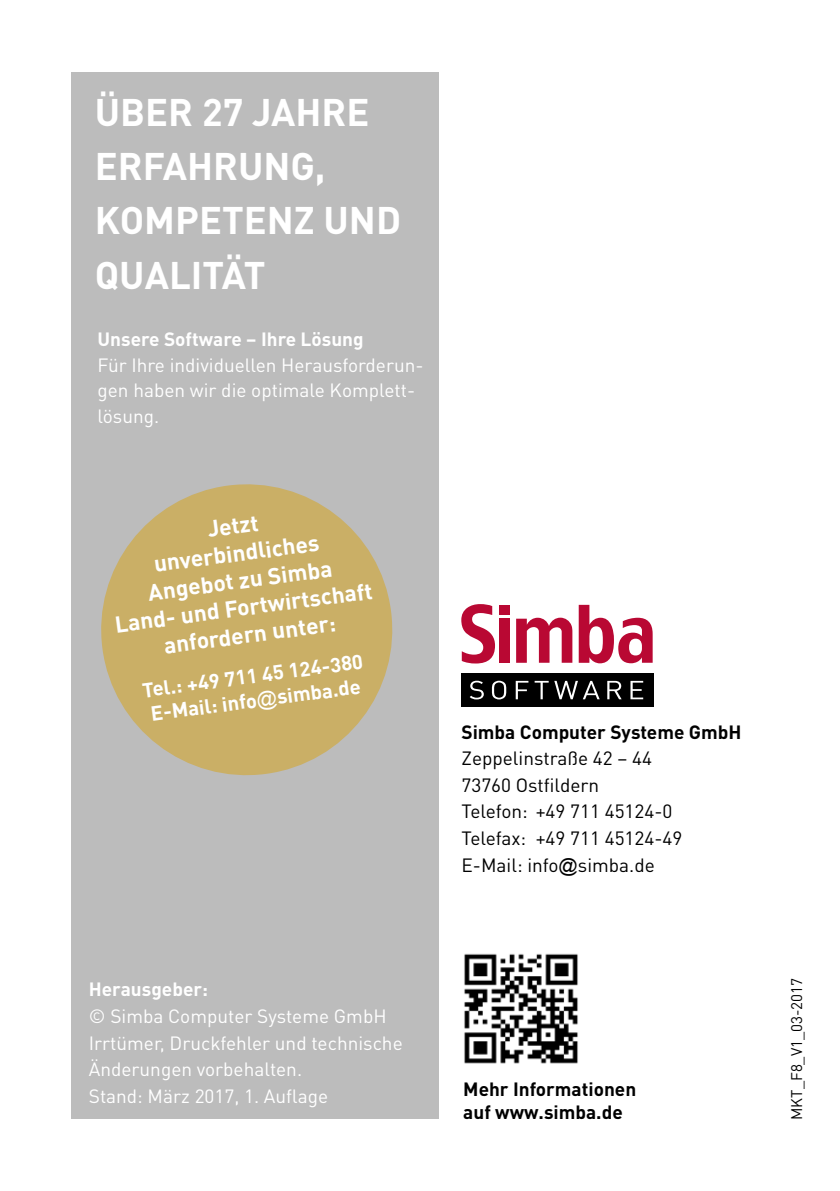
<style>
.page{position:relative;width:840px;height:1191px;background:#fff}
.page>*{position:absolute;margin:0;border:0;box-sizing:border-box;transform-origin:0 0}
.t1{font:700 38px/54.4px "DIN Pro";color:#fff}
.t2{font:700 22.8px/27.4px "DIN Pro";color:#fff;text-align:center}
.t3{font:700 20.4px/24.4px "DIN Pro";color:#fff}
.t4{font:19px/26.6px "DIN Pro";color:#fff}
.t5{font:19px/26.6px "DIN Pro";color:#000}
.t6{font:700 19px/22.8px "DIN Pro";color:#000}
.t7{font:700 19px "DIN Pro";color:#fff}
.t8{font:15.2px "DIN Pro";color:#000}
.s1{font-family:"Arial";font-weight:400}
.s2{font-family:"Arial"}
</style>
<div class="page">
<div style="left:72px;top:72px;width:366px;height:1047px;background:#bcbcbc"></div>
<div style="left:460px;top:673px;width:193px;height:33px;background:#000"></div>
<svg style="left:470px;top:680px;width:172px;height:19px"></svg>
<div style="left:498px;top:605px;width:11px;height:9px;background:#b90833"></div>
<div style="left:498px;top:618px;width:11px;height:45px;background:#b90833"></div>
<svg style="left:461px;top:604px;width:33px;height:59px"></svg>
<svg style="left:578px;top:605px;width:74px;height:58px"></svg>
<svg style="left:516px;top:617px;width:56px;height:46px"></svg>
<svg style="left:101px;top:484px;width:292px;height:292px;fill:#caaf66"></svg>
<img style="left:464px;top:953px;width:114px;height:111px">
<h1 class="t1" style="left:95px;top:83px;width:307px">ÜBER 27 JAHRE<br>ERFAHRUNG,<br>KOMPETENZ UND<br>QUALITÄT</h1>
<p class="t7" style="left:97px;top:326px;width:267px">Unsere Software – Ihre Lösung</p>
<p class="t4" style="left:97px;top:351px;width:327px;line-height:25.6px">Für Ihre individuellen Herausforderun&shy;gen haben wir die optimale Komplett&shy;lösung.</p>
<p class="t2" style="left:102px;top:529px;width:261px;rotate:-8deg">Jetzt<br>unverbindliches<br>Angebot zu Simba<br>Land- und Fortwirtschaft anfordern unter:</p>
<p class="t3" style="left:141px;top:676px;width:224px;rotate:-7deg">Tel.: +49 711 45 124-380<br>E-Mail: info<span class="s1">@</span>simba.de</p>
<p class="t6" style="left:461px;top:719px;width:281px">Simba Computer Systeme GmbH</p>
<p class="t5" style="left:461px;top:744px;width:222px">Zeppelinstraße 42 – 44<br>73760 Ostfildern<br>Telefon: +49 711 45124-0<br>Telefax: +49 711 45124-49<br>E-Mail: info<span class="s2">@</span>simba.de</p>
<p class="t7" style="left:89px;top:976px;width:120px">Herausgeber:</p>
<p class="t4" style="left:89px;top:1002px;width:315px">© Simba Computer Systeme GmbH<br>Irrtümer, Druckfehler und technische<br>Änderungen vorbehalten.<br>Stand: März 2017, 1. Auflage</p>
<p class="t6" style="left:463px;top:1076px;width:174px">Mehr Informationen auf www.simba.de</p>
<p class="t8" style="left:786px;top:1120px;width:144px;rotate:-90deg">MKT_F8_V1_03-2017</p>
</div>
